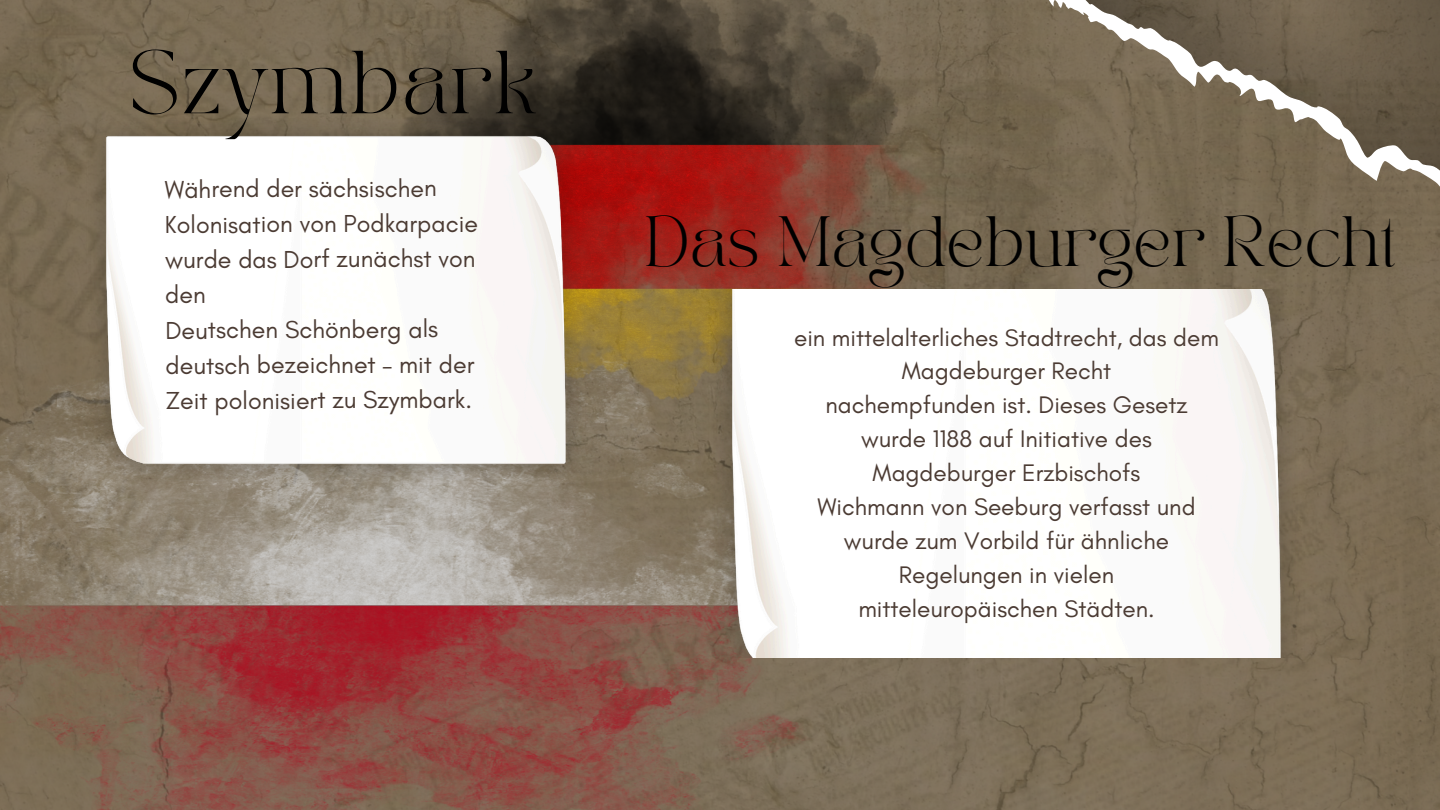
<style>
.page{position:relative;width:1440px;height:810px;background:#fff}
.page>*{position:absolute;margin:0;border:0;box-sizing:border-box;transform-origin:0 0}
.t1{font:62.5px "TAN PEARL Regular";letter-spacing:.025em;color:#000}
.t2{font:49.8px "TAN PEARL Regular";color:#000}
.t3{font:25px/35.4px "Glacial Indifference";letter-spacing:-.005em;color:#4b3b33}
.t4{font:24.4px/33.9px "Glacial Indifference";color:#4b3b33;text-align:center}
</style>
<div class="page">
<img style="left:0;top:0;width:1440px;height:810px">
<img style="left:382px;top:0;width:566px;height:323px">
<img style="left:0;top:323px;width:925px;height:487px">
<img style="left:86px;top:116px;width:500px;height:368px">
<svg style="left:948px;top:0;width:492px;height:405px;background:#766852"></svg>
<svg style="left:972px;top:0;width:468px;height:386px;background:#7a6c57"></svg>
<img style="left:708px;top:289px;width:597px;height:368px">
<h2 class="t1" style="left:129px;top:49px;width:410px">Szymbark</h2>
<p class="t3" style="left:165px;top:171px;width:315px">Während der sächsischen<br>Kolonisation von Podkarpacie wurde das Dorf zunächst von den</p>
<p class="t3" style="left:165px;top:312px;width:311px">Deutschen Schönberg als deutsch bezeichnet – mit der<br>Zeit polonisiert zu Szymbark.</p>
<p class="t2" style="left:645px;top:216px;width:753px">Das Magdeburger Recht</p>
<p class="t4" style="left:794px;top:320px;width:426px">ein mittelalterliches Stadtrecht, das dem<br>Magdeburger Recht</p>
<p class="t4" style="left:825px;top:388px;width:364px">nachempfunden ist. Dieses Gesetz wurde 1188 auf Initiative des<br>Magdeburger Erzbischofs</p>
<p class="t4" style="left:817px;top:490px;width:380px">Wichmann von Seeburg verfasst und wurde zum Vorbild für ähnliche<br>Regelungen in vielen</p>
<p class="t4" style="left:858px;top:591px;width:298px">mitteleuropäischen Städten.</p>
</div>
